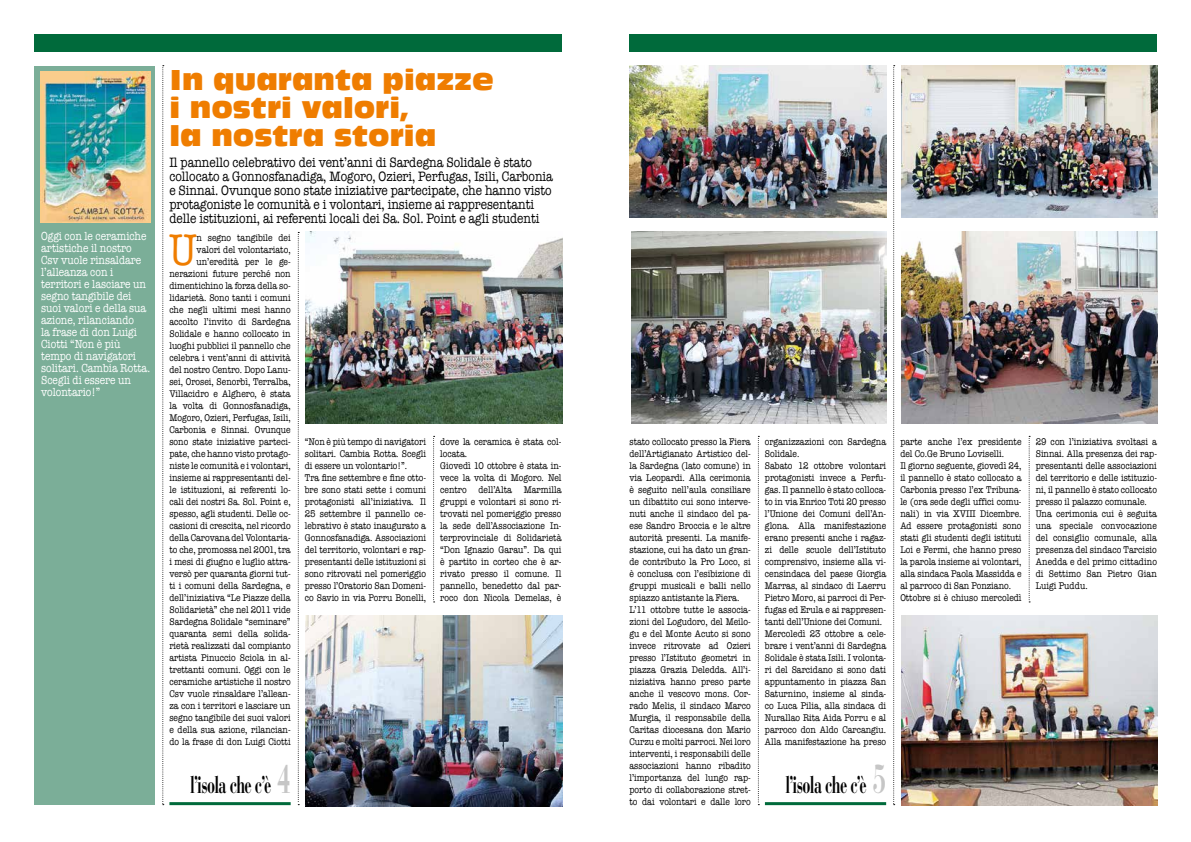
<style>
.page{position:relative;width:1191px;height:842px;background:#fff}
.page>*{position:absolute;margin:0;border:0;box-sizing:border-box;transform-origin:0 0}
.t1{font:45.7px "American Typewriter";color:#ef7d00;scale:.85 1}
.t2{font:28px/28px "Antique Olive Compact";color:#ef7d00}
.t3{font:700 24px "Bauer Bodoni";letter-spacing:-.045em;color:#000;scale:.6 1}
.t4{font:14px/14px "American Typewriter";color:#000;scale:.85 1}
.t5{font:12px/12px "American Typewriter";color:#fff;scale:.85 1}
.t6{font:10px/12px "American Typewriter";color:#000;scale:.85 1}
.s1{font-size:40px;color:#c6c6c6}
</style>
<div class="page">
<div style="left:34px;top:34px;width:527px;height:17px;background:#006a3b"></div>
<div style="left:629px;top:34px;width:528px;height:17px;background:#006a3b"></div>
<svg style="left:758px;top:436px;width:1px;height:369px"></svg>
<svg style="left:298px;top:232px;width:1px;height:573px"></svg>
<svg style="left:893px;top:65px;width:1px;height:740px"></svg>
<svg style="left:433px;top:436px;width:1px;height:166px"></svg>
<svg style="left:1028px;top:436px;width:2px;height:166px"></svg>
<hr style="left:169px;top:802px;width:122px;height:3px;background:#006a3b">
<svg style="left:162px;top:65px;width:2px;height:740px"></svg>
<hr style="left:765px;top:802px;width:121px;height:3px;background:#006a3b">
<div style="left:35px;top:66px;width:120px;height:739px;background:#7bae98"></div>
<img style="left:629px;top:66px;width:257px;height:151px">
<img style="left:901px;top:66px;width:257px;height:151px">
<img style="left:901px;top:232px;width:257px;height:191px">
<img style="left:901px;top:615px;width:257px;height:190px">
<img style="left:631px;top:232px;width:255px;height:191px">
<img style="left:306px;top:615px;width:256px;height:191px">
<img style="left:306px;top:232px;width:256px;height:191px">
<img style="left:40px;top:72px;width:110px;height:151px">
<p class="t5" style="left:41px;top:230px;width:130px">Oggi con le ceramiche artistiche il nostro<br>Csv vuole rinsaldare l’alleanza con i territori e lasciare un segno tangibile dei suoi valori e della sua azione, rilanciando<br>la frase di don Luigi<br>Ciotti “Non è più tempo di navigatori solitari. Cambia Rotta.<br>Scegli di essere un volontario!”</p>
<h2 class="t2" style="left:169px;top:64px;width:326px">In quaranta piazze i nostri valori,<br>la nostra storia</h2>
<p class="t4" style="left:169px;top:155px;width:453px">Il pannello celebrativo dei vent’anni di Sardegna Solidale è stato collocato a Gonnosfanadiga, Mogoro, Ozieri, Perfugas, Isili, Carbonia e Sinnai. Ovunque sono state iniziative partecipate, che hanno visto protagoniste le comunità e i volontari, insieme ai rappresentanti delle istituzioni, ai referenti locali dei Sa. Sol. Point e agli studenti</p>
<p class="t6" style="left:169px;top:232px;width:144px;text-align:right">n segno tangibile dei<br>valori del volontariato, un’eredità per le ge&shy;nerazioni future perché non dimentichino la forza della so&shy;lidarietà. Sono tanti i comuni che negli ultimi mesi hanno accolto l’invito di Sardegna<br>Solidale e hanno collocato in luoghi pubblici il pannello che celebra i vent’anni di attività del nostro Centro. Dopo Lanu&shy;sei, Orosei, Senorbì, Terralba,<br>Villacidro e Alghero, è stata la volta di Gonnosfanadiga,<br>Mogoro, Ozieri, Perfugas, Isili,<br>Carbonia e Sinnai. Ovunque sono state iniziative parteci&shy;pate, che hanno visto protago&shy;niste le comunità e i volontari, insieme ai rappresentanti del&shy;le istituzioni, ai referenti lo&shy;cali dei nostri Sa. Sol. Point e, spesso, agli studenti. Delle oc&shy;casioni di crescita, nel ricordo della Carovana del Volontaria&shy;to che, promossa nel 2001, tra i mesi di giugno e luglio attra&shy;versò per quaranta giorni tut&shy;ti i comuni della Sardegna, e dell’iniziativa “Le Piazze della<br>Solidarietà” che nel 2011 vide<br>Sardegna Solidale “seminare” quaranta semi della solida&shy;rietà realizzati dal compianto artista Pinuccio Sciola in al&shy;trettanti comuni. Oggi con le ceramiche artistiche il nostro<br>Csv vuole rinsaldare l’allean&shy;za con i territori e lasciare un segno tangibile dei suoi valori e della sua azione, rilancian&shy;do la frase di don Luigi Ciotti</p>
<h1 class="t1" style="left:169px;top:215px;width:34px">U</h1>
<p class="t6" style="left:305px;top:436px;width:144px">“Non è più tempo di navigatori solitari. Cambia Rotta. Scegli di essere un volontario!”.<br>Tra fine settembre e fine otto&shy;bre sono stati sette i comuni protagonisti all’iniziativa. Il<br>25 settembre il pannello ce&shy;lebrativo è stato inaugurato a<br>Gonnosfanadiga. Associazioni del territorio, volontari e rap&shy;presentanti delle istituzioni si sono ritrovati nel pomeriggio presso l’Oratorio San Domeni&shy;co Savio in via Porru Bonelli,</p>
<p class="t6" style="left:440px;top:436px;width:144px">dove la ceramica è stata col&shy;locata.<br>Giovedì 10 ottobre è stata in&shy;vece la volta di Mogoro. Nel centro dell’Alta Marmilla gruppi e volontari si sono ri&shy;trovati nel pomeriggio presso la sede dell’Associazione In&shy;terprovinciale di Solidarietà “Don Ignazio Garau”. Da qui è partito in corteo che è ar&shy;rivato presso il comune. Il pannello, benedetto dal par&shy;roco don Nicola Demelas, è</p>
<p class="t6" style="left:629px;top:436px;width:144px">stato collocato presso la Fiera dell’Artigianato Artistico del&shy;la Sardegna (lato comune) in via Leopardi. Alla cerimonia è seguito nell’aula consiliare un dibattito cui sono interve&shy;nuti anche il sindaco del pa&shy;ese Sandro Broccia e le altre autorità presenti. La manife&shy;stazione, cui ha dato un gran&shy;de contributo la Pro Loco, si è conclusa con l’esibizione di gruppi musicali e balli nello spiazzo antistante la Fiera.<br>L’11 ottobre tutte le associa&shy;zioni del Logudoro, del Meilo&shy;gu e del Monte Acuto si sono invece ritrovate ad Ozieri presso l’Istituto geometri in piazza Grazia Deledda. All’i&shy;niziativa hanno preso parte anche il vescovo mons. Cor&shy;rado Melis, il sindaco Marco<br>Murgia, il responsabile della<br>Caritas diocesana don Mario<br>Curzu e molti parroci. Nei loro interventi, i responsabili delle associazioni hanno ribadito l’importanza del lungo rap&shy;porto di collaborazione stret&shy;to dai volontari e dalle loro</p>
<p class="t6" style="left:765px;top:436px;width:144px">organizzazioni con Sardegna<br>Solidale.<br>Sabato 12 ottobre volontari protagonisti invece a Perfu&shy;gas. Il pannello è stato colloca&shy;to in via Enrico Toti 20 presso l’Unione dei Comuni dell’An&shy;glona. Alla manifestazione erano presenti anche i ragaz&shy;zi delle scuole dell’Istituto comprensivo, insieme alla vi&shy;censindaca del paese Giorgia<br>Marras, al sindaco di Laerru<br>Pietro Moro, ai parroci di Per&shy;fugas ed Erula e ai rappresen&shy;tanti dell’Unione dei Comuni.<br>Mercoledì 23 ottobre a cele&shy;brare i vent’anni di Sardegna<br>Solidale è stata Isili. I volonta&shy;ri del Sarcidano si sono dati appuntamento in piazza San<br>Saturnino, insieme al sinda&shy;co Luca Pilia, alla sindaca di<br>Nurallao Rita Aida Porru e al parroco don Aldo Carcangiu.<br>Alla manifestazione ha preso</p>
<p class="t6" style="left:900px;top:436px;width:144px">parte anche l’ex presidente del Co.Ge Bruno Loviselli.<br>Il giorno seguente, giovedì 24, il pannello è stato collocato a<br>Carbonia presso l’ex Tribuna&shy;le (ora sede degli uffici comu&shy;nali) in via XVIII Dicembre.<br>Ad essere protagonisti sono stati gli studenti degli istituti<br>Loi e Fermi, che hanno preso la parola insieme ai volontari, alla sindaca Paola Massidda e al parroco di San Ponziano.<br>Ottobre si è chiuso mercoledì</p>
<p class="t6" style="left:1035px;top:436px;width:144px">29 con l’iniziativa svoltasi a<br>Sinnai. Alla presenza dei rap&shy;presentanti delle associazioni del territorio e delle istituzio&shy;ni, il pannello è stato collocato presso il palazzo comunale.<br>Una cerimonia cui è seguita una speciale convocazione del consiglio comunale, alla presenza del sindaco Tarcisio<br>Anedda e del primo cittadino di Settimo San Pietro Gian<br>Luigi Puddu.</p>
<h3 class="t3" style="left:190px;top:770px;width:169px">l’isola che c’è <span class="s1">4</span></h3>
<h3 class="t3" style="left:785px;top:771px;width:169px">l’isola che c’è <span class="s1">5</span></h3>
</div>
